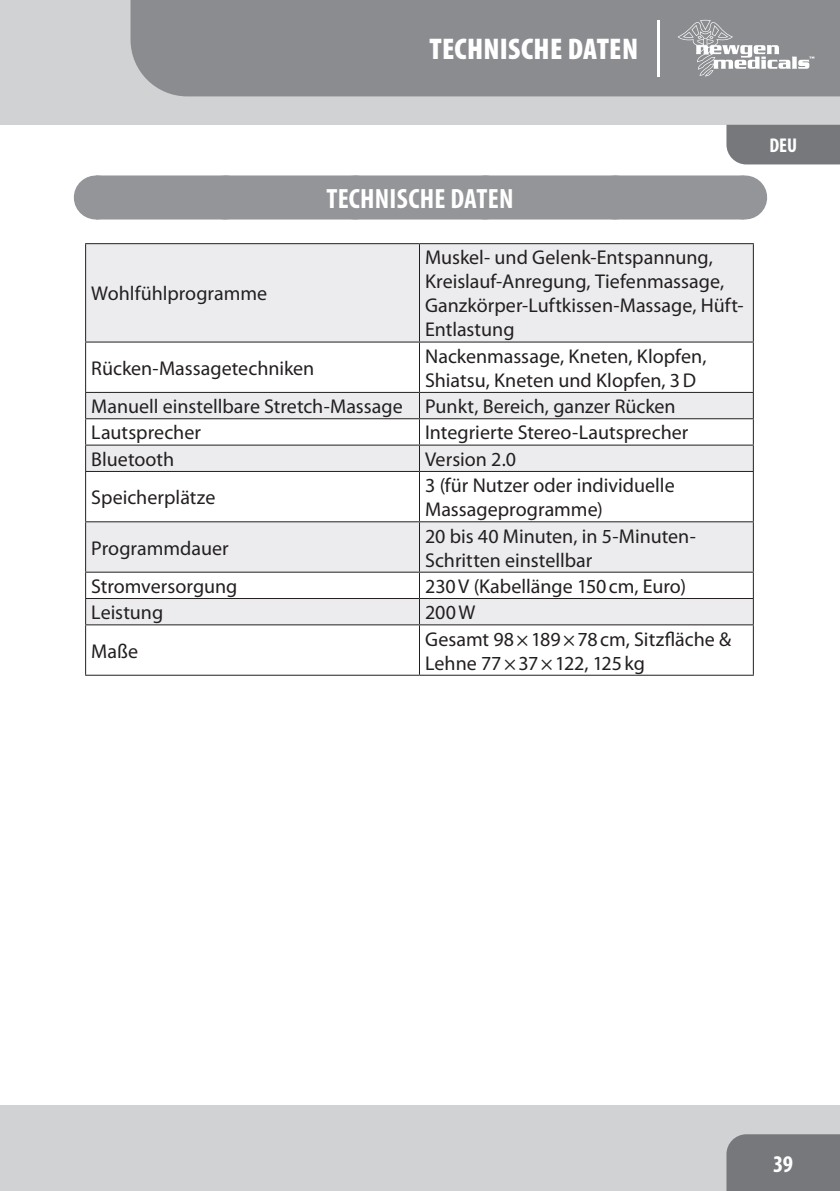
<style>
.page{position:relative;width:840px;height:1191px;background:#fff}
.page>*{position:absolute;margin:0;border:0;box-sizing:border-box;transform-origin:0 0}
.t1{font:900 condensed 30px "Myriad Pro";letter-spacing:.01em;color:#fff}
.t2{font:700 condensed 28px "Myriad Pro";letter-spacing:.01em;color:#fff}
.t3{font:700 condensed 24px "Myriad Pro";color:#fff}
.t4{font:20px/24px "Myriad Pro";color:#231f20}
.t5{font:700 condensed 20px "Myriad Pro";color:#fff}
</style>
<div class="page">
<div style="left:0;top:1106px;width:839px;height:85px;background:#d1d2d4"></div>
<div style="left:0;top:0;width:839px;height:125px;background:#d1d2d4"></div>
<div style="left:130px;top:0;width:709px;height:96px;background:#8a8c8f"></div>
<div style="left:726px;top:1134px;width:113px;height:57px;background:#76787b"></div>
<div style="left:726px;top:125px;width:113px;height:39px;background:#76787b"></div>
<svg style="left:677px;top:20px;width:137px;height:57px;background:#a0a2a4"></svg>
<hr style="left:656px;top:20px;width:3px;height:57px;background:#fff">
<div style="left:96px;top:175px;width:647px;height:44px;background:#939598"></div>
<svg style="left:225px;top:175px;width:454px;height:1px"></svg>
<hr style="left:743px;top:175px;width:1px;height:44px;background:#939598">
<svg style="left:86px;top:244px;width:666px;height:380px;fill:#ececee"></svg>
<hr style="left:85px;top:243px;width:334px;height:1px;background:#231f20">
<hr style="left:85px;top:244px;width:1px;height:97px;background:#231f20">
<hr style="left:419px;top:243px;width:334px;height:1px;background:#231f20">
<hr style="left:419px;top:244px;width:1px;height:97px;background:#231f20">
<hr style="left:752px;top:244px;width:1px;height:97px;background:#231f20">
<hr style="left:85px;top:341px;width:334px;height:1px;background:#231f20">
<hr style="left:85px;top:342px;width:1px;height:50px;background:#231f20">
<hr style="left:419px;top:341px;width:334px;height:1px;background:#231f20">
<hr style="left:419px;top:342px;width:1px;height:50px;background:#231f20">
<hr style="left:752px;top:342px;width:1px;height:50px;background:#231f20">
<hr style="left:85px;top:392px;width:334px;height:1px;background:#231f20">
<hr style="left:419px;top:392px;width:334px;height:1px;background:#231f20">
<hr style="left:85px;top:418px;width:334px;height:1px;background:#231f20">
<hr style="left:419px;top:418px;width:334px;height:1px;background:#231f20">
<hr style="left:85px;top:444px;width:334px;height:1px;background:#231f20">
<svg style="left:85px;top:393px;width:1px;height:78px"></svg>
<hr style="left:419px;top:444px;width:334px;height:1px;background:#231f20">
<svg style="left:419px;top:393px;width:1px;height:78px"></svg>
<svg style="left:752px;top:393px;width:1px;height:78px"></svg>
<hr style="left:85px;top:471px;width:334px;height:1px;background:#231f20">
<hr style="left:85px;top:472px;width:1px;height:49px;background:#231f20">
<hr style="left:419px;top:471px;width:334px;height:1px;background:#231f20">
<hr style="left:419px;top:472px;width:1px;height:49px;background:#231f20">
<hr style="left:752px;top:472px;width:1px;height:49px;background:#231f20">
<hr style="left:85px;top:521px;width:334px;height:1px;background:#231f20">
<hr style="left:85px;top:522px;width:1px;height:49px;background:#231f20">
<hr style="left:419px;top:521px;width:334px;height:1px;background:#231f20">
<hr style="left:419px;top:522px;width:1px;height:49px;background:#231f20">
<hr style="left:752px;top:522px;width:1px;height:49px;background:#231f20">
<hr style="left:85px;top:571px;width:334px;height:1px;background:#231f20">
<hr style="left:419px;top:571px;width:334px;height:1px;background:#231f20">
<hr style="left:85px;top:598px;width:334px;height:1px;background:#231f20">
<svg style="left:85px;top:572px;width:1px;height:52px"></svg>
<hr style="left:419px;top:598px;width:334px;height:1px;background:#231f20">
<svg style="left:419px;top:572px;width:1px;height:52px"></svg>
<svg style="left:752px;top:572px;width:1px;height:52px"></svg>
<hr style="left:85px;top:624px;width:334px;height:1px;background:#231f20">
<hr style="left:85px;top:625px;width:1px;height:49px;background:#231f20">
<hr style="left:419px;top:624px;width:334px;height:1px;background:#231f20">
<hr style="left:419px;top:625px;width:1px;height:49px;background:#231f20">
<hr style="left:752px;top:625px;width:1px;height:49px;background:#231f20">
<hr style="left:85px;top:674px;width:334px;height:1px;background:#231f20">
<hr style="left:419px;top:674px;width:334px;height:1px;background:#231f20">
<h1 class="t1" style="left:429px;top:33px;width:168px">TECHNISCHE DATEN</h1>
<p class="t4" style="left:91px;top:281px;width:177px">Wohlfühlprogramme</p>
<h2 class="t2" style="left:326px;top:181px;width:188px">TECHNISCHE DATEN</h2>
<p class="t4" style="left:425px;top:245px;width:320px">Muskel- und Gelenk-Entspannung,<br>Kreislauf-Anregung, Tiefenmassage,<br>Ganzkörper-Luftkissen-Massage, Hüft-<br>Entlastung</p>
<p class="t4" style="left:425px;top:344px;width:283px">Nackenmassage, Kneten, Klopfen,<br>Shiatsu, Kneten und Klopfen, 3D</p>
<p class="t4" style="left:91px;top:393px;width:585px;line-height:26.4px">Manuell einstellbare Stretch-Massage Punkt, Bereich, ganzer Rücken<br>Lautsprecher</p>
<p class="t4" style="left:91px;top:356px;width:224px">Rücken-Massagetechniken</p>
<p class="t4" style="left:425px;top:420px;width:265px">Integrierte Stereo-Lautsprecher</p>
<p class="t4" style="left:91px;top:447px;width:84px">Bluetooth</p>
<p class="t4" style="left:425px;top:447px;width:92px">Version 2.0</p>
<p class="t4" style="left:91px;top:485px;width:126px">Speicherplätze</p>
<p class="t4" style="left:425px;top:473px;width:251px">3 (für Nutzer oder individuelle<br>Massageprogramme)</p>
<p class="t4" style="left:91px;top:535px;width:139px">Programmdauer</p>
<p class="t4" style="left:425px;top:523px;width:272px">20 bis 40 Minuten, in 5-Minuten-<br>Schritten einstellbar</p>
<p class="t4" style="left:91px;top:574px;width:148px">Stromversorgung</p>
<p class="t4" style="left:425px;top:574px;width:262px">230V (Kabellänge 150cm, Euro)</p>
<p class="t4" style="left:91px;top:600px;width:73px">Leistung</p>
<p class="t4" style="left:425px;top:600px;width:52px">200W</p>
<p class="t4" style="left:91px;top:638px;width:48px">Maße</p>
<p class="t4" style="left:425px;top:626px;width:307px">Gesamt 98×189×78cm, Sitzfläche &amp;<br>Lehne 77×37×122, 125kg</p>
<p class="t5" style="left:769px;top:133px;width:29px">DEU</p>
<p class="t3" style="left:772px;top:1148px;width:21px">39</p>
</div>
